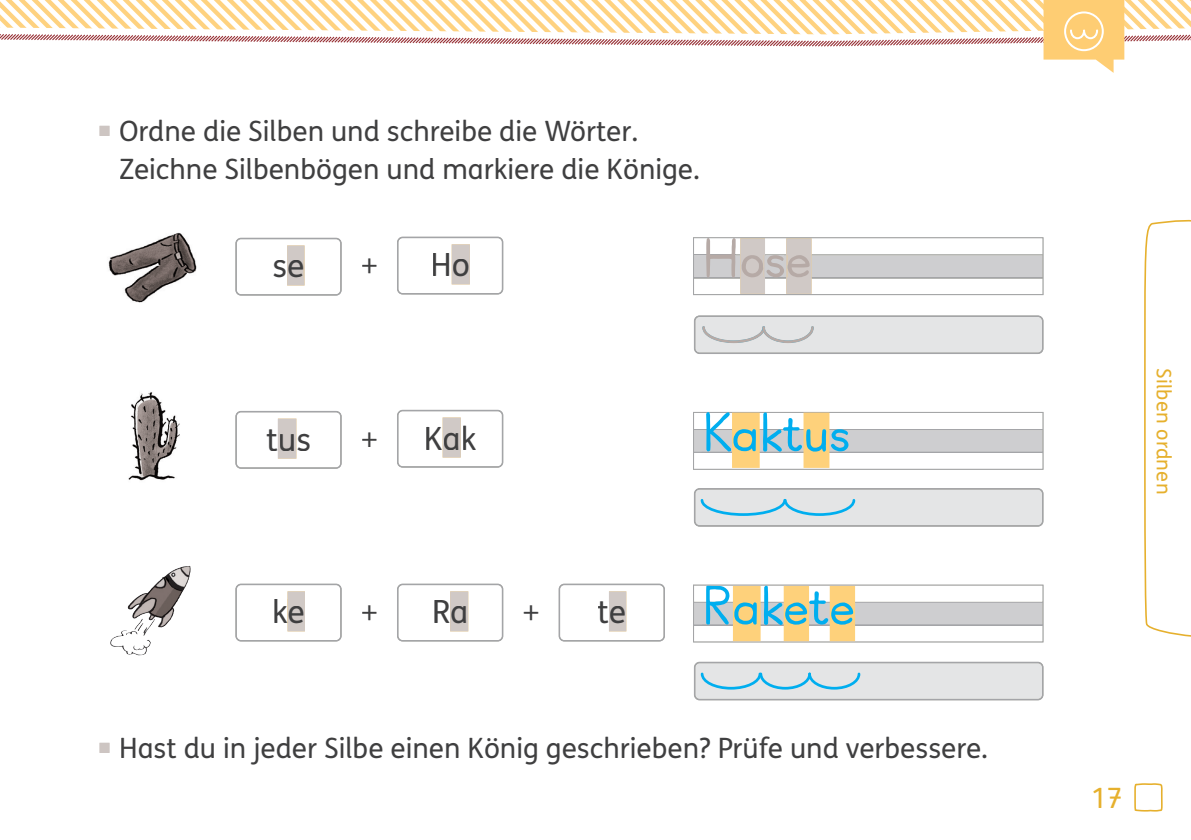
<style>
.page{position:relative;width:1191px;height:840px;background:#fff}
.page>*{position:absolute;margin:0;border:0;box-sizing:border-box;transform-origin:0 0}
.t1{font:60px "Klett GS Norm";color:#00aeef}
.t2{font:60px "Klett GS Norm";color:#b6aaa6}
.t3{font:32px "FS Klett GSV";color:#3f3f40}
.t4{font:28px/38.6px "FS Klett GSV";color:#3f3f40}
.t5{font:28px "FS Klett GSV";color:#e6b02d}
.t6{font:20px "FS Klett GSV";letter-spacing:.01em;color:#e6b02d}
</style>
<div class="page">
<svg style="left:397px;top:236px;width:106px;height:58px"></svg>
<svg style="left:397px;top:409px;width:106px;height:58px"></svg>
<svg style="left:558px;top:583px;width:107px;height:58px"></svg>
<svg style="left:235px;top:238px;width:107px;height:57px"></svg>
<svg style="left:235px;top:411px;width:107px;height:57px"></svg>
<svg style="left:397px;top:583px;width:106px;height:58px"></svg>
<svg style="left:235px;top:583px;width:107px;height:58px"></svg>
<svg style="left:693px;top:237px;width:350px;height:58px"></svg>
<svg style="left:693px;top:584px;width:350px;height:58px"></svg>
<svg style="left:693px;top:412px;width:350px;height:57px"></svg>
<img style="left:108px;top:232px;width:89px;height:71px">
<img style="left:127px;top:566px;width:62px;height:61px">
<img style="left:128px;top:392px;width:52px;height:89px">
<svg style="left:694px;top:315px;width:349px;height:39px;background:#dcddde"></svg>
<div style="left:732px;top:412px;width:27px;height:55px;background:#fed17b"></div>
<div style="left:803px;top:412px;width:26px;height:55px;background:#fed17b"></div>
<div style="left:733px;top:585px;width:27px;height:55px;background:#fed17b"></div>
<div style="left:783px;top:585px;width:26px;height:55px;background:#fed17b"></div>
<div style="left:829px;top:585px;width:26px;height:55px;background:#fed17b"></div>
<svg style="left:694px;top:488px;width:349px;height:38px;background:#d7dee1"></svg>
<svg style="left:694px;top:661px;width:349px;height:39px;background:#d6dee1"></svg>
<svg style="left:1144px;top:219px;width:47px;height:418px"></svg>
<svg style="left:0;top:0;width:1191px;height:73px"></svg>
<div style="left:1064px;top:11px;width:39px;height:40px;border:2px solid #fff;border-radius:50%"></div>
<svg style="left:1134px;top:783px;width:29px;height:28px"></svg>
<p class="t4" style="left:119px;top:111px;width:582px">Ordne die Silben und schreibe die Wörter.<br>Zeichne Silbenbögen und markiere die Könige.</p>
<p class="t3" style="left:272px;top:244px;width:34px">se</p>
<p class="t4" style="left:361px;top:246px;width:17px">+</p>
<p class="t3" style="left:430px;top:243px;width:41px">Ho</p>
<p class="t3" style="left:266px;top:417px;width:47px">tus</p>
<p class="t4" style="left:361px;top:419px;width:17px">+</p>
<p class="t3" style="left:424px;top:416px;width:54px">Kak</p>
<p class="t3" style="left:272px;top:589px;width:34px">ke</p>
<p class="t3" style="left:432px;top:589px;width:38px">Ra</p>
<p class="t4" style="left:361px;top:593px;width:17px">+</p>
<p class="t4" style="left:523px;top:593px;width:17px">+</p>
<p class="t3" style="left:597px;top:589px;width:31px">te</p>
<h1 class="t2" style="left:701px;top:224px;width:111px">Hose</h1>
<h1 class="t1" style="left:701px;top:398px;width:151px">Kaktus</h1>
<h1 class="t1" style="left:701px;top:571px;width:155px">Rakete</h1>
<p class="t4" style="left:119px;top:728px;width:870px">Hast du in jeder Silbe einen König geschrieben? Prüfe und verbessere.</p>
<p class="t6" style="left:1177px;top:368px;width:127px;rotate:90deg">Silben ordnen</p>
<p class="t5" style="left:1091px;top:778px;width:33px">17</p>
</div>
